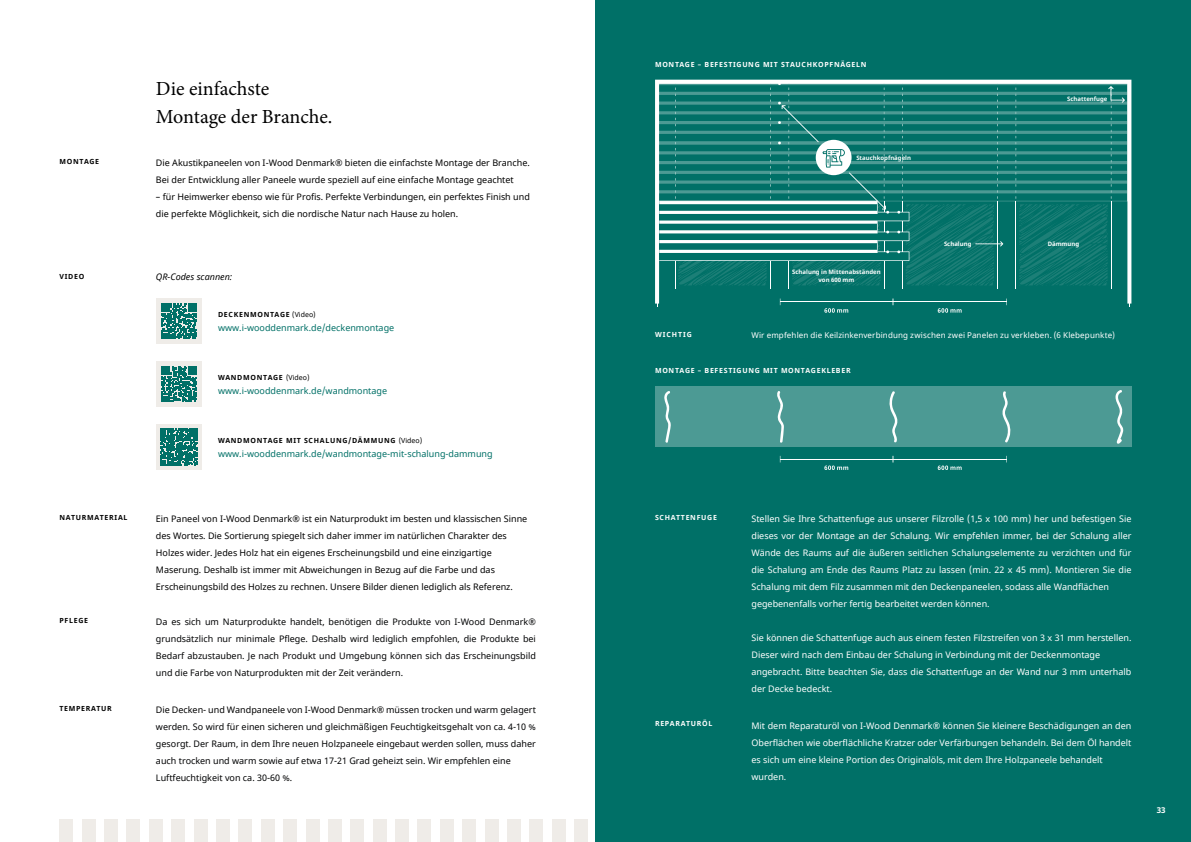
<style>
.page{position:relative;width:1191px;height:842px;background:#fff}
.page>*{position:absolute;margin:0;border:0;box-sizing:border-box;transform-origin:0 0}
.t1{font:20px/28px "Minion Pro";letter-spacing:-.005em;color:#000}
.t2{font:9px/17px "Noto Sans";color:#fff}
.t3{font:9px/17px "Noto Sans";color:#000}
.t4{font:9px/17px "Noto Sans";color:#020304;text-align:justify}
.t5{font:9px "Noto Sans";color:#007067}
.t6{font:italic 9px "Noto Sans";color:#000}
.t7{font:8px "Noto Sans";letter-spacing:.02em;color:#fff}
.t8{font:700 8px "Noto Sans";color:#fff}
.t9{font:700 7px "Noto Sans";letter-spacing:.1em;color:#000}
.t10{font:700 7px "Noto Sans";letter-spacing:.1em;color:#fff}
.t11{font:700 7px "Noto Sans";letter-spacing:.125em;color:#fff}
.t12{font:700 6px/8px "Noto Sans";color:#fff;text-align:center}
.s1{font-weight:400}
.s2{color:#000}
</style>
<div class="page">
<div style="left:595px;top:0;width:596px;height:842px;background:#007067"></div>
<div style="left:60px;top:819px;width:13px;height:23px;background:#efece8"></div>
<div style="left:82px;top:819px;width:13px;height:23px;background:#efece8"></div>
<div style="left:104px;top:819px;width:14px;height:23px;background:#efece8"></div>
<div style="left:127px;top:819px;width:13px;height:23px;background:#efece8"></div>
<div style="left:149px;top:819px;width:14px;height:23px;background:#efece8"></div>
<div style="left:171px;top:819px;width:14px;height:23px;background:#efece8"></div>
<div style="left:194px;top:819px;width:13px;height:23px;background:#efece8"></div>
<div style="left:216px;top:819px;width:14px;height:23px;background:#efece8"></div>
<div style="left:239px;top:819px;width:13px;height:23px;background:#efece8"></div>
<div style="left:261px;top:819px;width:13px;height:23px;background:#efece8"></div>
<div style="left:283px;top:819px;width:14px;height:23px;background:#efece8"></div>
<div style="left:306px;top:819px;width:13px;height:23px;background:#efece8"></div>
<div style="left:328px;top:819px;width:14px;height:23px;background:#efece8"></div>
<div style="left:350px;top:819px;width:14px;height:23px;background:#efece8"></div>
<div style="left:373px;top:819px;width:13px;height:23px;background:#efece8"></div>
<div style="left:395px;top:819px;width:14px;height:23px;background:#efece8"></div>
<div style="left:418px;top:819px;width:13px;height:23px;background:#efece8"></div>
<div style="left:440px;top:819px;width:13px;height:23px;background:#efece8"></div>
<div style="left:462px;top:819px;width:14px;height:23px;background:#efece8"></div>
<div style="left:485px;top:819px;width:13px;height:23px;background:#efece8"></div>
<div style="left:507px;top:819px;width:14px;height:23px;background:#efece8"></div>
<div style="left:529px;top:819px;width:14px;height:23px;background:#efece8"></div>
<div style="left:552px;top:819px;width:13px;height:23px;background:#efece8"></div>
<div style="left:574px;top:819px;width:14px;height:23px;background:#efece8"></div>
<div style="left:156px;top:298px;width:46px;height:46px;background:#efece8"></div>
<svg style="left:161px;top:303px;width:36px;height:36px"></svg>
<div style="left:156px;top:361px;width:46px;height:46px;background:#efece8"></div>
<svg style="left:161px;top:366px;width:36px;height:36px"></svg>
<div style="left:156px;top:424px;width:46px;height:46px;background:#efece8"></div>
<svg style="left:160px;top:428px;width:37px;height:37px"></svg>
<svg style="left:655px;top:80px;width:476px;height:224px"></svg>
<hr style="left:657px;top:261px;width:1px;height:46px;background:#fff">
<hr style="left:1015px;top:201px;width:1px;height:88px;background:#fff">
<hr style="left:1110px;top:201px;width:1px;height:88px;background:#fff">
<hr style="left:1129px;top:201px;width:1px;height:106px;background:#fff">
<svg style="left:1003px;top:82px;width:12px;height:119px"></svg>
<svg style="left:824px;top:308px;width:24px;height:5px"></svg>
<hr style="left:780px;top:302px;width:112px;height:1px;background:#fff">
<svg style="left:937px;top:308px;width:24px;height:5px"></svg>
<hr style="left:893px;top:302px;width:113px;height:1px;background:#fff">
<svg style="left:1015px;top:81px;width:115px;height:204px"></svg>
<div style="left:655px;top:386px;width:476px;height:61px;background:#4c9a94"></div>
<svg style="left:1115px;top:390px;width:8px;height:54px"></svg>
<svg style="left:664px;top:391px;width:7px;height:52px"></svg>
<svg style="left:777px;top:391px;width:7px;height:52px"></svg>
<svg style="left:889px;top:391px;width:9px;height:52px"></svg>
<svg style="left:1002px;top:391px;width:9px;height:52px"></svg>
<svg style="left:824px;top:465px;width:24px;height:5px"></svg>
<hr style="left:780px;top:459px;width:112px;height:1px;background:#fff">
<svg style="left:937px;top:465px;width:24px;height:5px"></svg>
<hr style="left:893px;top:459px;width:113px;height:1px;background:#fff">
<svg style="left:657px;top:81px;width:346px;height:208px"></svg>
<p class="t9" style="left:60px;top:156px;width:41px">MONTAGE</p>
<h1 class="t1" style="left:156px;top:75px;width:178px">Die einfachste<br>Montage der Branche.</h1>
<p class="t3" style="left:156px;top:155px;width:375px">Die Akustikpaneelen von I-Wood Denmark® bieten die einfachste Montage der Branche.<br>Bei der Entwicklung aller Paneele wurde speziell auf eine einfache Montage geachtet</p>
<p class="t3" style="left:156px;top:189px;width:375px">– für Heimwerker ebenso wie für Profis. Perfekte Verbindungen, ein perfektes Finish und die perfekte Möglichkeit, sich die nordische Natur nach Hause zu holen.</p>
<p class="t9" style="left:60px;top:271px;width:26px">VIDEO</p>
<p class="t6" style="left:156px;top:270px;width:78px">QR-Codes scannen:</p>
<p class="t9" style="left:218px;top:310px;width:99px">DECKENMONTAGE <span class="s1">(Video)</span></p>
<p class="t5" style="left:218px;top:322px;width:178px">www.i-wooddenmark.de/deckenmontage</p>
<p class="t9" style="left:218px;top:373px;width:93px">WANDMONTAGE <span class="s1">(Video)</span></p>
<p class="t5" style="left:218px;top:385px;width:171px">www.i-wooddenmark.de/wandmontage</p>
<p class="t9" style="left:218px;top:436px;width:206px">WANDMONTAGE MIT SCHALUNG/DÄMMUNG <span class="s1">(Video)</span></p>
<p class="t5" style="left:218px;top:448px;width:276px">www.i-wooddenmark.de/wandmontage-mit-schalung-dammung</p>
<p class="t9" style="left:60px;top:512px;width:69px">NATURMATERIAL</p>
<p class="t3" style="left:156px;top:510px;width:373px">Ein Paneel von I-Wood Denmark® ist ein Naturprodukt im besten und klassischen Sinne des Wortes. Die Sortierung spiegelt sich daher immer im natürlichen Charakter des Holzes wider. Jedes Holz hat ein eigenes Erscheinungsbild und eine einzigartige Maserung. Deshalb ist immer mit Abweichungen in Bezug auf die Farbe und das Erscheinungsbild des Holzes zu rechnen. Unsere Bilder dienen lediglich als Referenz.</p>
<p class="t9" style="left:60px;top:615px;width:30px">PFLEGE</p>
<p class="t4" style="left:156px;top:614px;width:381px">Da es sich um Naturprodukte handelt, benötigen die Produkte von I-Wood Denmark® grundsätzlich nur minimale Pflege. Deshalb wird lediglich empfohlen, die Produkte bei Bedarf abzustauben. Je nach Produkt und Umgebung können sich das Erscheinungsbild und die Farbe von Naturprodukten mit der Zeit verändern.</p>
<p class="t9" style="left:60px;top:704px;width:54px">TEMPERATUR</p>
<p class="t4" style="left:156px;top:702px;width:381px;text-align:left"><span class="s2">Die Decken- und Wandpaneele von I-Wood Denmark®</span> müssen trocken und warm gelagert werden. So wird für einen sicheren und gleichmäßigen Feuchtigkeitsgehalt von ca. 4-10 % gesorgt. Der Raum, in dem Ihre neuen Holzpaneele eingebaut werden sollen, muss daher auch trocken und warm sowie auf etwa 17-21 Grad geheizt sein. Wir empfehlen eine Luftfeuchtigkeit von ca. 30-60 %.</p>
<p class="t10" style="left:655px;top:60px;width:213px">MONTAGE – BEFESTIGUNG MIT STAUCHKOPFNÄGELN</p>
<p class="t12" style="left:856px;top:154px;width:56px">Stauchkopfnägeln</p>
<p class="t12" style="left:792px;top:268px;width:90px">Schalung in Mittenabständen von 600 mm</p>
<p class="t12" style="left:1067px;top:95px;width:42px">Schattenfuge</p>
<p class="t12" style="left:944px;top:240px;width:29px">Schalung</p>
<p class="t12" style="left:1047px;top:240px;width:33px">Dämmung</p>
<p class="t11" style="left:655px;top:330px;width:38px">WICHTIG</p>
<p class="t7" style="left:751px;top:330px;width:365px">Wir empfehlen die Keilzinkenverbindung zwischen zwei Panelen zu verkleben. (6 Klebepunkte)</p>
<p class="t10" style="left:655px;top:366px;width:197px">MONTAGE – BEFESTIGUNG MIT MONTAGEKLEBER</p>
<p class="t10" style="left:655px;top:512px;width:63px">SCHATTENFUGE</p>
<p class="t2" style="left:751px;top:510px;width:381px">Stellen Sie Ihre Schattenfuge aus unserer Filzrolle (1,5 x 100 mm) her und befestigen Sie dieses vor der Montage an der Schalung. Wir empfehlen immer, bei der Schalung aller Wände des Raums auf die äußeren seitlichen Schalungselemente zu verzichten und für die Schalung am Ende des Raums Platz zu lassen (min. 22 x 45 mm). Montieren Sie die Schalung mit dem Filz zusammen mit den Deckenpaneelen, sodass alle Wandflächen gegebenenfalls vorher fertig bearbeitet werden können.</p>
<p class="t2" style="left:751px;top:629px;width:381px">Sie können die Schattenfuge auch aus einem festen Filzstreifen von 3 x 31 mm herstellen.<br>Dieser wird nach dem Einbau der Schalung in Verbindung mit der Deckenmontage angebracht. Bitte beachten Sie, dass die Schattenfuge an der Wand nur 3 mm unterhalb der Decke bedeckt.</p>
<p class="t10" style="left:655px;top:719px;width:59px">REPARATURÖL</p>
<p class="t2" style="left:751px;top:717px;width:381px">Mit dem Reparaturöl von I-Wood Denmark® können Sie kleinere Beschädigungen an den Oberflächen wie oberflächliche Kratzer oder Verfärbungen behandeln. Bei dem Öl handelt es sich um eine kleine Portion des Originalöls, mit dem Ihre Holzpaneele behandelt wurden.</p>
<p class="t8" style="left:1156px;top:804px;width:10px">33</p>
</div>
